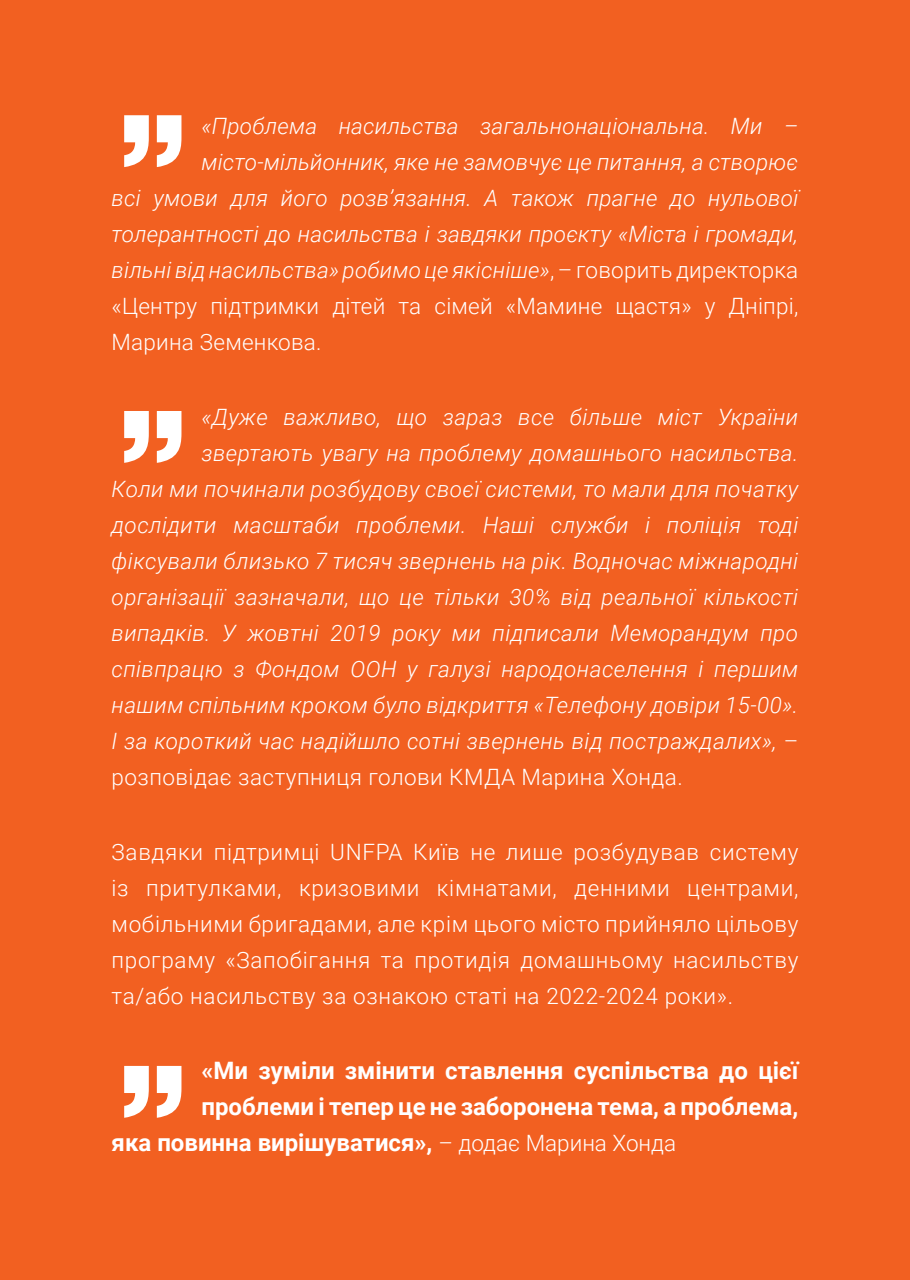
<style>
.page{position:relative;width:910px;height:1280px;background:#f26021}
.page>*{position:absolute;margin:0;border:0;box-sizing:border-box;transform-origin:0 0}
.t1{font:700 24px "Roboto";color:#fff}
.t2{font:italic 300 22.5px "Roboto";letter-spacing:.02em;color:#fff}
.t3{font:300 22.5px/36px "Roboto";letter-spacing:.02em;color:#fff;text-align:justify}
.s1{font-style:normal}
.s2{font-weight:300;font-size:22.5px}
</style>
<div class="page">
<svg style="left:124px;top:115px;width:57px;height:52px"></svg>
<svg style="left:124px;top:411px;width:57px;height:52px"></svg>
<svg style="left:124px;top:1066px;width:57px;height:52px"></svg>
<p class="t2" style="left:201px;top:110px;width:598px">«Проблема насильства загальнонаціональна. Ми –</p>
<p class="t2" style="left:201px;top:146px;width:598px">місто-мільйонник, яке не замовчує це питання, а створює</p>
<p class="t2" style="left:112px;top:182px;width:688px">всі умови для його розв’язання. А також прагне до нульової</p>
<p class="t2" style="left:112px;top:218px;width:688px">толерантності до насильства і завдяки проєкту «Міста і громади,</p>
<p class="t2" style="left:112px;top:254px;width:688px">вільні від насильства» робимо це якісніше»<span class="s1">, – говорить директорка</span></p>
<p class="t3" style="left:112px;top:287px;width:688px">«Центру підтримки дітей та сімей «Мамине щастя» у Дніпрі,</p>
<p class="t3" style="left:112px;top:323px;width:212px">Марина Земенкова.</p>
<p class="t2" style="left:201px;top:401px;width:598px">«Дуже важливо, що зараз все більше міст України</p>
<p class="t2" style="left:201px;top:437px;width:598px">звертають увагу на проблему домашнього насильства.</p>
<p class="t2" style="left:112px;top:473px;width:688px">Коли ми починали розбудову своєї системи, то мали для початку</p>
<p class="t2" style="left:112px;top:509px;width:688px">дослідити масштаби проблеми. Наші служби і поліція тоді</p>
<p class="t2" style="left:112px;top:545px;width:688px">фіксували близько 7 тисяч звернень на рік. Водночас міжнародні</p>
<p class="t2" style="left:112px;top:581px;width:688px">організації зазначали, що це тільки 30% від реальної кількості</p>
<p class="t2" style="left:112px;top:617px;width:688px">випадків. У жовтні 2019 року ми підписали Меморандум про</p>
<p class="t2" style="left:112px;top:653px;width:688px">співпрацю з Фондом ООН у галузі народонаселення і першим</p>
<p class="t2" style="left:112px;top:689px;width:688px">нашим спільним кроком було відкриття «Телефону довіри 15-00».</p>
<p class="t2" style="left:112px;top:725px;width:688px">І за короткий час надійшло сотні звернень від постраждалих», <span class="s1">–</span></p>
<p class="t3" style="left:112px;top:758px;width:573px">розповідає заступниця голови КМДА Марина Хонда.</p>
<p class="t3" style="left:112px;top:833px;width:688px">Завдяки підтримці UNFPA Київ не лише розбудував систему із притулками, кризовими кімнатами, денними центрами, мобільними бригадами, але крім цього місто прийняло цільову програму «Запобігання та протидія домашньому насильству та/або насильству за ознакою статі на 2022-2024 роки».</p>
<p class="t1" style="left:201px;top:1053px;width:598px">«Ми зуміли змінити ставлення суспільства до цієї</p>
<p class="t1" style="left:201px;top:1089px;width:598px">проблеми і тепер це не заборонена тема, а проблема,</p>
<p class="t1" style="left:112px;top:1125px;width:566px">яка повинна вирішуватися», <span class="s2">– додає Марина Хонда</span></p>
</div>
